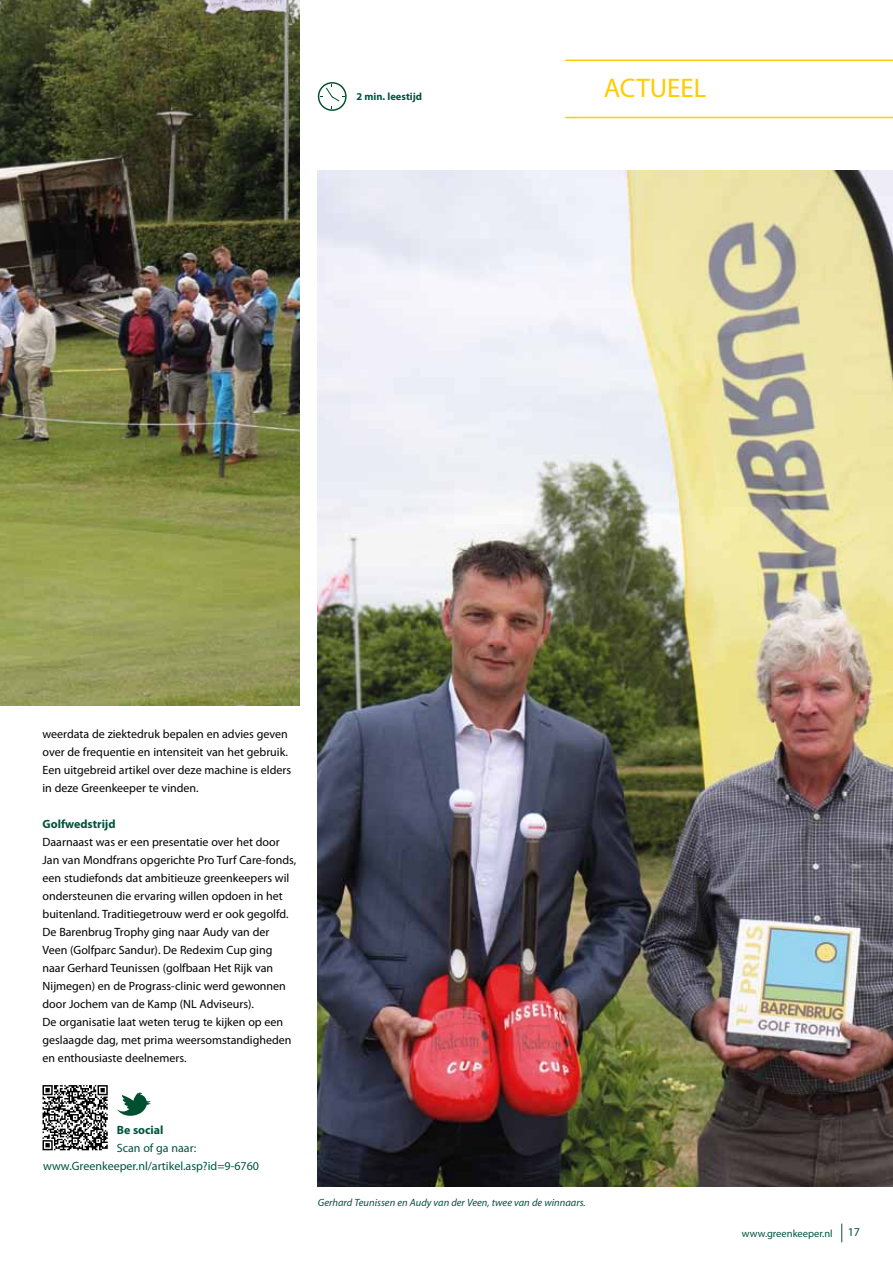
<style>
.page{position:relative;width:893px;height:1263px;background:#fff}
.page>*{position:absolute;margin:0;border:0;box-sizing:border-box;transform-origin:0 0}
.t1{font:27px "Myriad Pro";color:#fc0}
.t2{font:12px/18px "Myriad Pro";color:#000}
.t3{font:12px/18px "Myriad Pro";color:#00533d}
.t4{font:700 12px "Myriad Pro";color:#00533d}
.t5{font:italic 10.5px "Myriad Pro";color:#00533d}
.t6{font:10.5px "Myriad Pro";color:#00533d}
.t7{font:700 10.5px "Myriad Pro";color:#00533d}
</style>
<div class="page">
<svg style="left:841px;top:1223px;width:1px;height:19px"></svg>
<svg style="left:318px;top:82px;width:29px;height:29px"></svg>
<hr style="left:565px;top:117px;width:328px;height:1px;background:#fc0">
<hr style="left:565px;top:60px;width:328px;height:1px;background:#fc0">
<img style="left:0;top:0;width:300px;height:706px">
<img style="left:318px;top:170px;width:575px;height:1016px">
<svg style="left:43px;top:1085px;width:65px;height:65px"></svg>
<svg style="left:117px;top:1092px;width:34px;height:24px"></svg>
<p class="t7" style="left:357px;top:90px;width:67px">2 min. leestijd</p>
<h1 class="t1" style="left:604px;top:71px;width:104px">ACTUEEL</h1>
<p class="t2" style="left:43px;top:725px;width:250px">weerdata de ziektedruk bepalen en advies geven over de frequentie en intensiteit van het gebruik.<br>Een uitgebreid artikel over deze machine is elders in deze Greenkeeper te vinden.</p>
<p class="t4" style="left:43px;top:816px;width:75px">Golfwedstrijd</p>
<p class="t2" style="left:43px;top:833px;width:255px">Daarnaast was er een presentatie over het door Jan van Mondfrans opgerichte Pro Turf Care-fonds, een studiefonds dat ambitieuze greenkeepers wil ondersteunen die ervaring willen opdoen in het buitenland. Traditiegetrouw werd er ook gegolfd.<br>De Barenbrug Trophy ging naar Audy van der Veen (Golfparc Sandur). De Redexim Cup ging naar Gerhard Teunissen (golfbaan Het Rijk van Nijmegen) en de Prograss-clinic werd gewonnen door Jochem van de Kamp (NL Adviseurs).<br>De organisatie laat weten terug te kijken op een geslaagde dag, met prima weersomstandigheden en enthousiaste deelnemers.</p>
<p class="t4" style="left:117px;top:1122px;width:48px">Be social</p>
<p class="t3" style="left:43px;top:1139px;width:217px;text-indent:74px">Scan of ga naar: www.Greenkeeper.nl/artikel.asp?id=9-6760</p>
<p class="t5" style="left:318px;top:1196px;width:269px">Gerhard Teunissen en Audy van der Veen, twee van de winnaars.</p>
<p class="t6" style="left:742px;top:1227px;width:92px">www.greenkeeper.nl</p>
<p class="t3" style="left:848px;top:1222px;width:14px">17</p>
</div>
